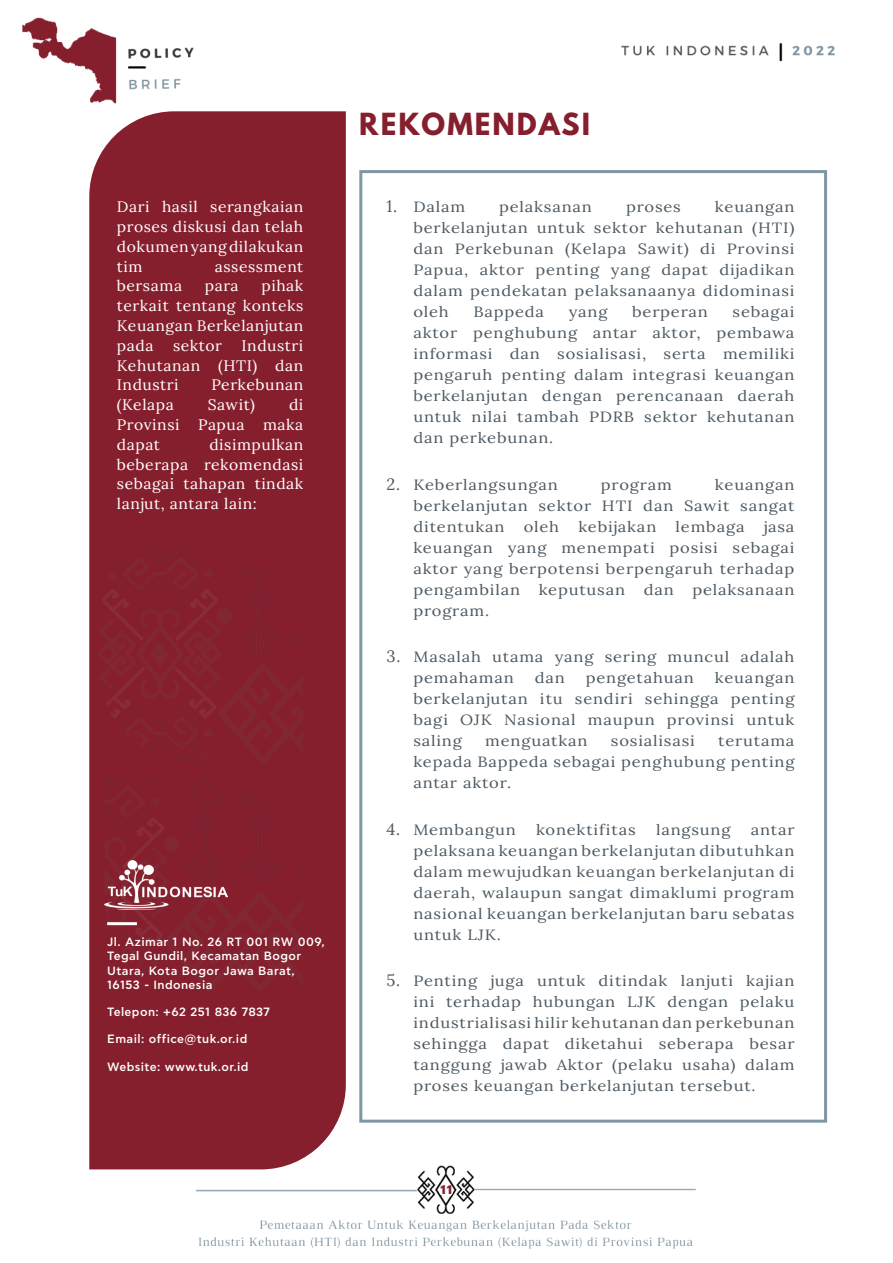
<style>
.page{position:relative;width:893px;height:1263px;background:#fff}
.page>*{position:absolute;margin:0;border:0;box-sizing:border-box;transform-origin:0 0}
.t1{font:700 27px "League Spartan";letter-spacing:.075em;color:#861f2d}
.t2{font:15.15px/19.8px "Lora";letter-spacing:.035em;color:#fff;text-align:justify}
.t3{font:14.85px/21px "Lora";letter-spacing:.05em;color:#4d5962;text-align:justify;scale:1.11 1}
.t4{font:500 12px/14.4px "Asty CF Std";letter-spacing:.035em;color:#fff}
.t5{font:700 10.8px "League Spartan";color:#871e2e;scale:1.19 1}
.s1{font-size:16.5px}
</style>
<div class="page">
<img style="left:22px;top:17px;width:813px;height:1232px">
<div style="left:440px;top:1184px;width:12px;height:13px;background:#fff;border-radius:50%"></div>
<div style="left:440px;top:1184px;width:13px;height:13px;border:2px solid #fff;border-radius:50%"></div>
<div style="left:89px;top:111px;width:257px;height:1058px;background:#861f2d"></div>
<div style="left:98px;top:549px;width:205px;height:217px;background:#861f2d"></div>
<div style="left:104px;top:776px;width:199px;height:218px;background:#861f2d"></div>
<div style="left:359px;top:170px;width:468px;height:953px;border:3px solid #7f96a4"></div>
<hr style="left:107px;top:922px;width:30px;height:3px;background:#fff">
<img style="left:104px;top:861px;width:123px;height:48px">
<p class="t2" style="left:117px;top:196px;width:188px">Dari hasil serangkaian proses diskusi dan telah dokumen yang dilakukan tim</p>
<p class="t2" style="left:215px;top:255px;width:90px">assessment</p>
<p class="t2" style="left:117px;top:275px;width:67px">bersama</p>
<p class="t2" style="left:205px;top:275px;width:35px">para</p>
<p class="t2" style="left:117px;top:275px;width:188px;text-indent:145px">pihak terkait tentang konteks Keuangan Berkelanjutan pada</p>
<p class="t2" style="left:117px;top:334px;width:188px;text-indent:125px">Industri Kehutanan (HTI) dan Industri</p>
<p class="t2" style="left:173px;top:334px;width:50px">sektor</p>
<p class="t2" style="left:211px;top:374px;width:93px">Perkebunan</p>
<p class="t2" style="left:117px;top:394px;width:58px">(Kelapa</p>
<p class="t2" style="left:208px;top:394px;width:49px">Sawit)</p>
<p class="t2" style="left:117px;top:394px;width:188px;text-indent:172px">di Provinsi Papua maka dapat</p>
<p class="t2" style="left:117px;top:433px;width:188px;text-indent:92px">disimpulkan beberapa rekomendasi sebagai tahapan tindak lanjut, antara lain:</p>
<p class="t4" style="left:107px;top:935px;width:219px">Jl. Azimar 1 No. 26 RT 001 RW 009,<br>Tegal Gundil, Kecamatan Bogor<br>Utara, Kota Bogor Jawa Barat,<br>16153 - Indonesia</p>
<p class="t4" style="left:107px;top:1005px;width:164px">Telepon: +62 251 836 7837</p>
<p class="t4" style="left:107px;top:1032px;width:142px">Email: office@tuk.or.id</p>
<p class="t4" style="left:107px;top:1060px;width:143px">Website: www.tuk.or.id</p>
<h1 class="t1" style="left:359px;top:103px;width:232px">REKOMENDASI</h1>
<p class="t3" style="left:386px;top:195px;width:72px"><span class="s1">1.</span> Dalam</p>
<p class="t3" style="left:499px;top:195px;width:85px">pelaksanan</p>
<p class="t3" style="left:626px;top:195px;width:51px">proses</p>
<p class="t3" style="left:413px;top:195px;width:345px;text-indent:302px">keuangan berkelanjutan untuk sektor kehutanan (HTI) dan Perkebunan (Kelapa Sawit) di Provinsi Papua, aktor penting yang dapat dijadikan dalam pendekatan pelaksanaanya didominasi oleh</p>
<p class="t3" style="left:413px;top:300px;width:345px;text-indent:319px">sebagai aktor penghubung antar aktor, pembawa informasi dan sosialisasi, serta memiliki pengaruh penting dalam integrasi keuangan berkelanjutan dengan perencanaan daerah untuk nilai tambah PDRB sektor kehutanan dan perkebunan.</p>
<p class="t3" style="left:386px;top:473px;width:156px"><span class="s1">2.</span> Keberlangsungan</p>
<p class="t3" style="left:601px;top:473px;width:65px">program</p>
<p class="t3" style="left:473px;top:300px;width:65px">Bappeda</p>
<p class="t3" style="left:569px;top:300px;width:36px">yang</p>
<p class="t3" style="left:632px;top:300px;width:70px">berperan</p>
<p class="t3" style="left:413px;top:473px;width:345px;text-indent:302px">keuangan berkelanjutan sektor HTI dan Sawit sangat ditentukan</p>
<p class="t3" style="left:524px;top:515px;width:33px">oleh</p>
<p class="t3" style="left:578px;top:515px;width:72px">kebijakan</p>
<p class="t3" style="left:676px;top:515px;width:64px">lembaga</p>
<p class="t3" style="left:413px;top:515px;width:345px;text-indent:350px">jasa keuangan yang menempati posisi sebagai aktor yang berpotensi berpengaruh terhadap pengambilan</p>
<p class="t3" style="left:539px;top:578px;width:79px">keputusan</p>
<p class="t3" style="left:644px;top:578px;width:29px">dan</p>
<p class="t3" style="left:692px;top:578px;width:93px">pelaksanaan</p>
<p class="t3" style="left:413px;top:599px;width:70px">program.</p>
<p class="t3" style="left:413px;top:645px;width:345px;text-indent:-27px"><span class="s1">3.</span> Masalah utama yang sering muncul adalah pemahaman</p>
<p class="t3" style="left:413px;top:666px;width:345px;text-indent:302px">keuangan berkelanjutan itu sendiri sehingga penting bagi OJK Nasional maupun provinsi untuk saling</p>
<p class="t3" style="left:535px;top:666px;width:29px">dan</p>
<p class="t3" style="left:586px;top:666px;width:99px">pengetahuan</p>
<p class="t3" style="left:485px;top:729px;width:94px">menguatkan</p>
<p class="t3" style="left:611px;top:729px;width:77px">sosialisasi</p>
<p class="t3" style="left:413px;top:729px;width:345px;text-indent:305px">terutama kepada Bappeda sebagai penghubung penting antar aktor.</p>
<p class="t3" style="left:386px;top:818px;width:118px"><span class="s1">4.</span> Membangun</p>
<p class="t3" style="left:536px;top:818px;width:91px">konektifitas</p>
<p class="t3" style="left:656px;top:818px;width:69px">langsung</p>
<p class="t3" style="left:413px;top:818px;width:345px;text-indent:337px">antar pelaksana keuangan berkelanjutan dibutuhkan dalam mewujudkan keuangan berkelanjutan di daerah, walaupun sangat dimaklumi program nasional keuangan berkelanjutan baru sebatas untuk LJK.</p>
<p class="t3" style="left:413px;top:969px;width:345px;text-indent:-27px"><span class="s1">5.</span> Penting juga untuk ditindak lanjuti kajian ini terhadap hubungan LJK dengan pelaku industrialisasi hilir kehutanan dan perkebunan sehingga dapat diketahui seberapa besar tanggung jawab Aktor (pelaku usaha) dalam proses keuangan berkelanjutan tersebut.</p>
<p class="t5" style="left:441px;top:1181px;width:11px">11</p>
</div>
